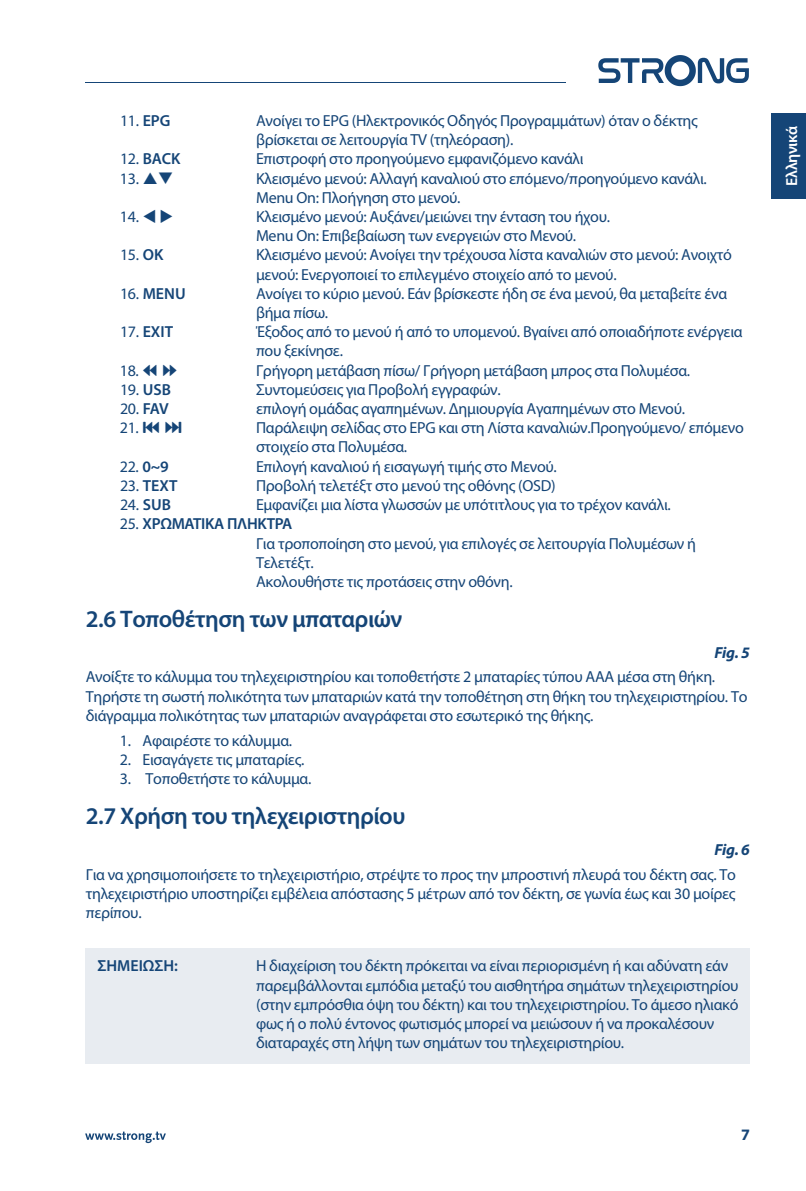
<style>
.page{position:relative;width:806px;height:1191px;background:#fff}
.page>*{position:absolute;margin:0;border:0;box-sizing:border-box;transform-origin:0 0}
.t1{font:600 24px "Myriad Pro";letter-spacing:-.02em;color:#154577}
.t2{font:16px/19.2px "Myriad Pro";letter-spacing:-.02em;color:#154577}
.t3{font:600 16px "Myriad Pro";color:#154577}
.t4{font:italic 700 16px "Myriad Pro";letter-spacing:-.02em;color:#154577}
.t5{font:600 16px "Myriad Pro";letter-spacing:-.02em;color:#fff}
.t6{font:700 16px "Myriad Pro";color:#154577}
.s1{font-weight:600}
.s2{font-weight:400}
.s3{font-family:"Guifxv 2 Transports"}
</style>
<div class="page">
<div style="left:86px;top:948px;width:663px;height:115px;background:#e8ecf1"></div>
<svg style="left:85px;top:1131px;width:81px;height:12px"></svg>
<hr style="left:85px;top:82px;width:480px;height:1px;background:#154577">
<svg style="left:598px;top:55px;width:150px;height:31px"></svg>
<div style="left:771px;top:113px;width:34px;height:85px;background:#154577"></div>
<p class="t2" style="left:120px;top:111px;width:52px">11. <span class="s1">EPG</span></p>
<p class="t2" style="left:256px;top:111px;width:443px">Ανοίγει το EPG (Ηλεκτρονικός Οδηγός Προγραμμάτων) όταν ο δέκτης βρίσκεται σε λειτουργία TV (τηλεόραση).</p>
<p class="t3" style="left:120px;top:149px;width:62px"><span class="s2">12.</span> BACK</p>
<p class="t2" style="left:256px;top:150px;width:329px">Επιστροφή στο προηγούμενο εμφανιζόμενο κανάλι</p>
<p class="t2" style="left:120px;top:169px;width:55px">13. ❑</p>
<p class="t2" style="left:256px;top:169px;width:452px">Κλεισμένο μενού: Αλλαγή καναλιού στο επόμενο/προηγούμενο κανάλι.<br>Menu On: Πλοήγηση στο μενού.</p>
<p class="t2" style="left:120px;top:207px;width:55px">14. ▼ ◆</p>
<p class="t2" style="left:256px;top:207px;width:355px">Κλεισμένο μενού: Αυξάνει/μειώνει την ένταση του ήχου.<br>Menu On: Επιβεβαίωση των ενεργειών στο Μενού.</p>
<p class="t2" style="left:120px;top:246px;width:45px">15. <span class="s1">OK</span></p>
<p class="t2" style="left:256px;top:246px;width:477px">Κλεισμένο μενού: Ανοίγει την τρέχουσα λίστα καναλιών στο μενού: Ανοιχτό μενού: Ενεργοποιεί το επιλεγμένο στοιχείο από το μενού.</p>
<p class="t3" style="left:120px;top:283px;width:67px"><span class="s2">16.</span> MENU</p>
<p class="t2" style="left:256px;top:284px;width:472px">Ανοίγει το κύριο μενού. Εάν βρίσκεστε ήδη σε ένα μενού, θα μεταβείτε ένα βήμα πίσω.</p>
<p class="t3" style="left:120px;top:322px;width:55px"><span class="s2">17.</span> EXIT</p>
<p class="t2" style="left:256px;top:322px;width:487px">Έξοδος από το μενού ή από το υπομενού. Βγαίνει από οποιαδήποτε ενέργεια που ξεκίνησε.</p>
<p class="t2" style="left:120px;top:361px;width:59px">18. <span class="s3">5 6</span></p>
<p class="t2" style="left:256px;top:361px;width:435px">Γρήγορη μετάβαση πίσω/ Γρήγορη μετάβαση μπρος στα Πολυμέσα.</p>
<p class="t2" style="left:120px;top:380px;width:52px">19. <span class="s1">USB</span></p>
<p class="t2" style="left:256px;top:380px;width:246px">Συντομεύσεις για Προβολή εγγραφών.</p>
<p class="t2" style="left:120px;top:399px;width:50px">20. <span class="s1">FAV</span></p>
<p class="t2" style="left:256px;top:399px;width:430px">επιλογή ομάδας αγαπημένων. ∆ημιουργία Αγαπημένων στο Μενού.</p>
<p class="t2" style="left:120px;top:418px;width:64px">21. <span class="s3">7 8</span></p>
<p class="t2" style="left:256px;top:418px;width:489px">Παράλειψη σελίδας στο EPG και στη Λίστα καναλιών.Προηγούμενο/ επόμενο στοιχείο στα Πολυμέσα.</p>
<p class="t2" style="left:120px;top:457px;width:50px">22. <span class="s1">0~9</span></p>
<p class="t2" style="left:256px;top:457px;width:302px">Επιλογή καναλιού ή εισαγωγή τιμής στο Μενού.</p>
<p class="t3" style="left:120px;top:475px;width:59px"><span class="s2">23.</span> TEXT</p>
<p class="t2" style="left:256px;top:476px;width:301px">Προβολή τελετέξτ στο μενού της οθόνης (OSD)</p>
<p class="t2" style="left:120px;top:495px;width:52px">24. <span class="s1">SUB</span></p>
<p class="t2" style="left:256px;top:495px;width:416px">Εμφανίζει μια λίστα γλωσσών με υπότιτλους για το τρέχον κανάλι.</p>
<p class="t2" style="left:256px;top:514px;width:441px;text-indent:-136px">25. <span class="s1">ΧΡΩΜΑΤΙΚΑ ΠΛΗΚΤΡΑ<br></span>Για τροποποίηση στο μενού, για επιλογές σε λειτουργία Πολυμέσων ή Τελετέξτ.<br>Ακολουθήστε τις προτάσεις στην οθόνη.</p>
<h1 class="t1" style="left:86px;top:604px;width:318px">2.6 Τοποθέτηση των μπαταριών</h1>
<p class="t4" style="left:714px;top:643px;width:37px">Fig. 5</p>
<p class="t2" style="left:86px;top:668px;width:662px">Ανοίξτε το κάλυμμα του τηλεχειριστηρίου και τοποθετήστε 2 μπαταρίες τύπου AAA μέσα στη θήκη.<br>Τηρήστε τη σωστή πολικότητα των μπαταριών κατά την τοποθέτηση στη θήκη του τηλεχειριστηρίου. Το διάγραμμα πολικότητας των μπαταριών αναγράφεται στο εσωτερικό της θήκης.</p>
<p class="t2" style="left:120px;top:731px;width:174px">1. Αφαιρέστε το κάλυμμα.</p>
<p class="t2" style="left:120px;top:750px;width:186px">2. Εισαγάγετε τις μπαταρίες.</p>
<p class="t2" style="left:120px;top:769px;width:193px">3. Τοποθετήστε το κάλυμμα.</p>
<h1 class="t1" style="left:86px;top:801px;width:321px">2.7 Χρήση του τηλεχειριστηρίου</h1>
<p class="t4" style="left:714px;top:840px;width:37px">Fig. 6</p>
<p class="t2" style="left:86px;top:865px;width:651px;text-align:justify">Για να χρησιμοποιήσετε το τηλεχειριστήριο, στρέψτε το προς την μπροστινή πλευρά του δέκτη σας. Το τηλεχειριστήριο υποστηρίζει εμβέλεια απόστασης 5 μέτρων από τον δέκτη, σε γωνία έως και 30 μοίρες περίπου.</p>
<p class="t3" style="left:97px;top:956px;width:82px">ΣΗΜΕΙΩΣΗ:</p>
<p class="t2" style="left:256px;top:956px;width:483px">Η διαχείριση του δέκτη πρόκειται να είναι περιορισμένη ή και αδύνατη εάν παρεμβάλλονται εμπόδια μεταξύ του αισθητήρα σημάτων τηλεχειριστηρίου (στην εμπρόσθια όψη του δέκτη) και του τηλεχειριστηρίου. Το άμεσο ηλιακό φως ή ο πολύ έντονος φωτισμός μπορεί να μειώσουν ή να προκαλέσουν διαταραχές στη λήψη των σημάτων του τηλεχειριστηρίου.</p>
<p class="t6" style="left:740px;top:1125px;width:10px">7</p>
<p class="t5" style="left:781px;top:186px;width:62px;rotate:-90deg">Eλληνικά</p>
</div>
